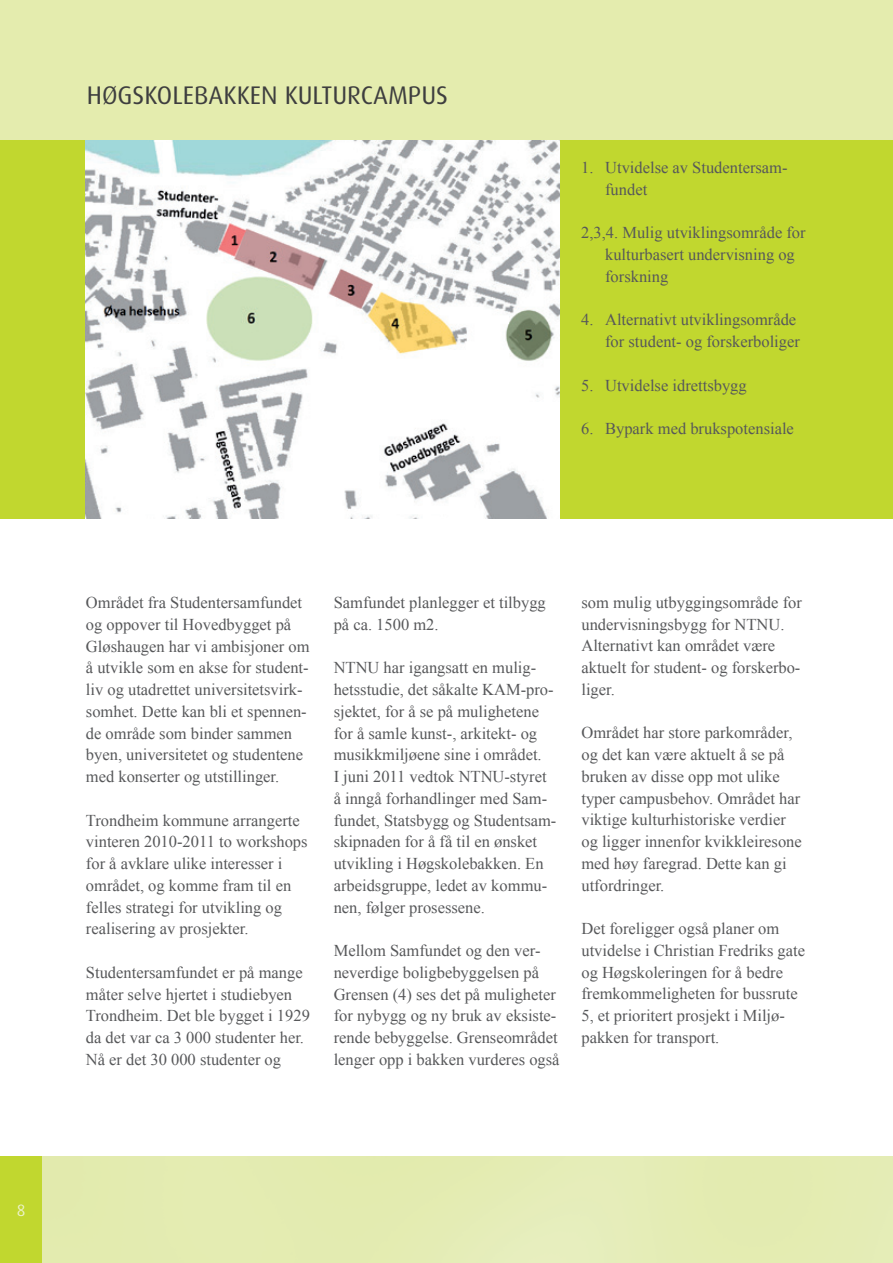
<style>
.page{position:relative;width:893px;height:1263px;background:#fff}
.page>*{position:absolute;margin:0;border:0;box-sizing:border-box;transform-origin:0 0}
.t1{font:25.5px "Dax";color:#3e3e3f}
.t2{font:16.5px/21.8px "Times New Roman";color:#57585a}
.t3{font:16.5px "Dax";color:#edf3cb}
</style>
<div class="page">
<div style="left:0;top:1157px;width:43px;height:106px;background:#c1d72f"></div>
<div style="left:0;top:0;width:893px;height:519px;background:#e4ecae"></div>
<div style="left:0;top:140px;width:893px;height:379px;background:#c1d72f"></div>
<img style="left:85px;top:140px;width:475px;height:379px">
<h1 class="t1" style="left:87px;top:81px;width:363px">HØGSKOLEBAKKEN KULTURCAMPUS</h1>
<p class="t2" style="left:605px;top:156px;width:184px;text-indent:-24px">1. Utvidelse av Studentersam&shy;fundet</p>
<p class="t2" style="left:605px;top:222px;width:202px;text-indent:-24px">2,3,4. Mulig utviklingsområde for kulturbasert undervisning og forskning</p>
<p class="t2" style="left:581px;top:309px;width:220px;text-align:right">4. Alternativt utviklingsområde for student- og forskerboliger</p>
<p class="t2" style="left:581px;top:374px;width:167px">5. Utvidelse idrettsbygg</p>
<p class="t2" style="left:581px;top:417px;width:214px">6. Bypark med brukspotensiale</p>
<p class="t3" style="left:17px;top:1201px;width:10px">8</p>
<p class="t2" style="left:86px;top:591px;width:225px">Området fra Studentersamfundet og oppover til Hovedbygget på<br>Gløshaugen har vi ambisjoner om å utvikle som en akse for student&shy;liv og utadrettet universitetsvirk&shy;somhet. Dette kan bli et spennen&shy;de område som binder sammen byen, universitetet og studentene med konserter og utstillinger.</p>
<p class="t2" style="left:86px;top:809px;width:223px">Trondheim kommune arrangerte vinteren 2010-2011 to workshops for å avklare ulike interesser i området, og komme fram til en felles strategi for utvikling og realisering av prosjekter.</p>
<p class="t2" style="left:86px;top:961px;width:225px">Studentersamfundet er på mange måter selve hjertet i studiebyen<br>Trondheim. Det ble bygget i 1929 da det var ca 3 000 studenter her.<br>Nå er det 30 000 studenter og</p>
<p class="t2" style="left:334px;top:591px;width:214px">Samfundet planlegger et tilbygg på ca. 1500 m2.</p>
<p class="t2" style="left:334px;top:657px;width:224px">NTNU har igangsatt en mulig&shy;hetsstudie, det såkalte KAM-pro&shy;sjektet, for å se på mulighetene for å samle kunst-, arkitekt- og musikkmiljøene sine i området.<br>I juni 2011 vedtok NTNU-styret å inngå forhandlinger med Sam&shy;fundet, Statsbygg og Studentsam&shy;skipnaden for å få til en ønsket utvikling i Høgskolebakken. En arbeidsgruppe, ledet av kommu&shy;nen, følger prosessene.</p>
<p class="t2" style="left:334px;top:939px;width:227px">Mellom Samfundet og den ver&shy;neverdige boligbebyggelsen på<br>Grensen (4) ses det på muligheter for nybygg og ny bruk av eksiste&shy;rende bebyggelse. Grenseområdet lenger opp i bakken vurderes også</p>
<p class="t2" style="left:581px;top:591px;width:222px">som mulig utbyggingsområde for undervisningsbygg for NTNU.<br>Alternativt kan området være aktuelt for student- og forskerbo&shy;liger.</p>
<p class="t2" style="left:581px;top:722px;width:222px">Området har store parkområder, og det kan være aktuelt å se på bruken av disse opp mot ulike typer campusbehov. Området har viktige kulturhistoriske verdier og ligger innenfor kvikkleiresone med høy faregrad. Dette kan gi utfordringer.</p>
<p class="t2" style="left:581px;top:917px;width:225px">Det foreligger også planer om utvidelse i Christian Fredriks gate og Høgskoleringen for å bedre fremkommeligheten for bussrute<br>5, et prioritert prosjekt i Miljø&shy;pakken for transport.</p>
</div>
